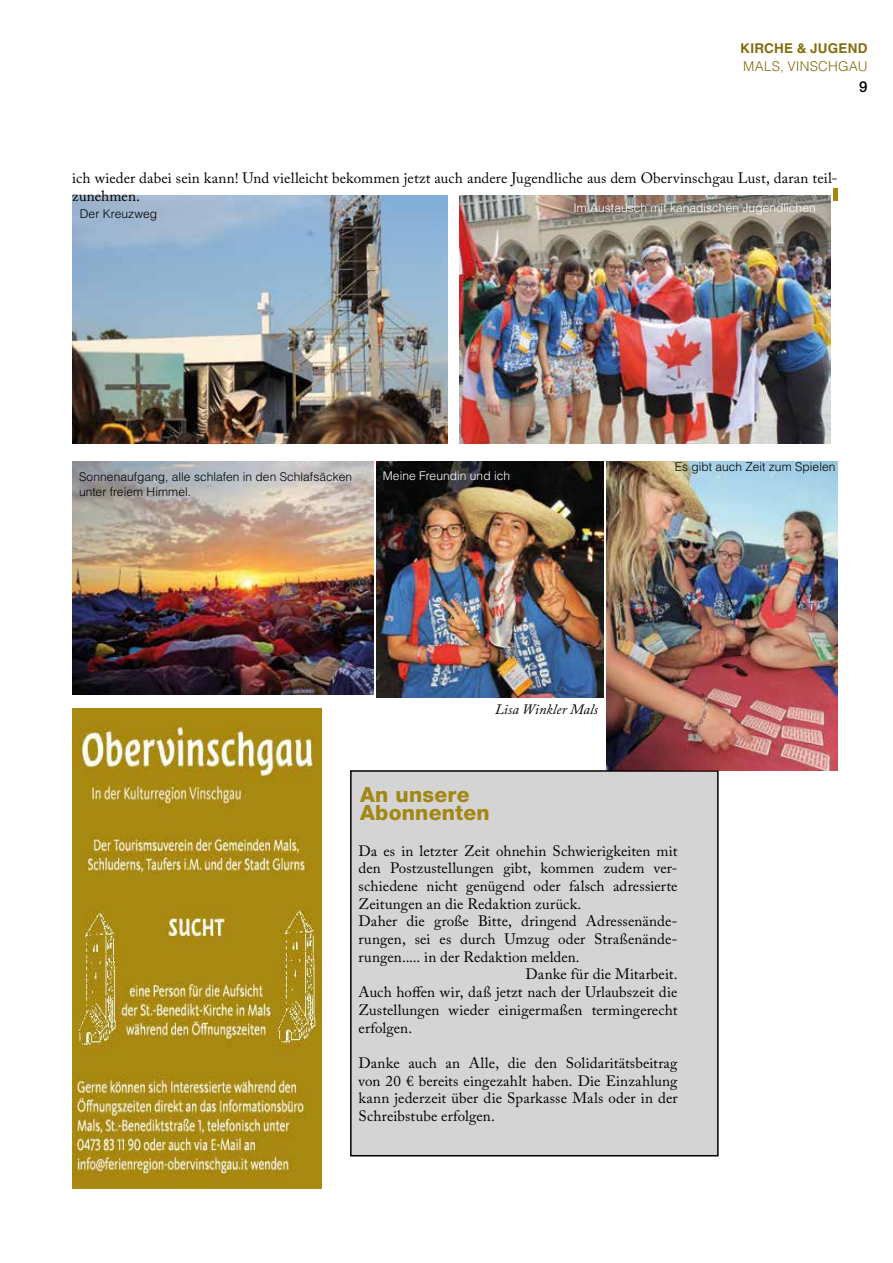
<style>
.page{position:relative;width:893px;height:1263px;background:#fff}
.page>*{position:absolute;margin:0;border:0;box-sizing:border-box;transform-origin:0 0}
.t1{font:800 21px/17.2px "Helvetica Neue";letter-spacing:.01em;color:#a38714}
.t2{font:15px/17.7px "Adobe Caslon Pro";letter-spacing:.005em;color:#000}
.t3{font:500 15px "Helvetica Neue";color:#000}
.t4{font:italic 14.25px "Adobe Caslon Pro";letter-spacing:.005em;color:#000}
.t5{font:300 13.5px "Helvetica";letter-spacing:.015em;color:#846d0f}
.t6{font:700 13.5px "Helvetica";letter-spacing:.015em;color:#846d0f}
.t7{font:300 12px/15px "Helvetica";letter-spacing:.005em;color:#000}
.t8{font:300 12px "Helvetica";letter-spacing:.005em;color:#fff}
</style>
<div class="page">
<img style="left:72px;top:461px;width:301px;height:233px">
<img style="left:72px;top:196px;width:376px;height:247px">
<img style="left:459px;top:196px;width:371px;height:247px">
<img style="left:377px;top:461px;width:226px;height:236px">
<img style="left:606px;top:461px;width:232px;height:309px">
<img style="left:72px;top:709px;width:250px;height:479px">
<div style="left:833px;top:188px;width:5px;height:13px;background:#a38714"></div>
<div style="left:351px;top:771px;width:367px;height:385px;background:#d4d4d4"></div>
<div style="left:350px;top:770px;width:369px;height:386px;border:2px solid #000"></div>
<p class="t6" style="left:740px;top:40px;width:129px">KIRCHE &amp; JUGEND</p>
<p class="t5" style="left:743px;top:58px;width:126px">MALS, VINSCHGAU</p>
<p class="t3" style="left:859px;top:78px;width:10px">9</p>
<p class="t2" style="left:72px;top:169px;width:767px">ich wieder dabei sein kann! Und vielleicht bekommen jetzt auch andere Jugendliche aus dem Obervinschgau Lust, daran teil&shy;zunehmen.</p>
<p class="t7" style="left:80px;top:206px;width:79px">Der Kreuzweg</p>
<p class="t8" style="left:573px;top:200px;width:244px">Im Austausch mit kanadischen Jugendlichen</p>
<p class="t7" style="left:79px;top:469px;width:275px">Sonnenaufgang, alle schlafen in den Schlafsäcken unter freiem Himmel.</p>
<p class="t8" style="left:383px;top:469px;width:129px">Meine Freundin und ich</p>
<p class="t7" style="left:675px;top:459px;width:162px">Es gibt auch Zeit zum Spielen</p>
<p class="t4" style="left:495px;top:701px;width:104px">Lisa Winkler Mals</p>
<h1 class="t1" style="left:360px;top:786px;width:131px">An unsere<br>Abonnenten</h1>
<p class="t2" style="left:359px;top:841px;width:320px">Da es in letzter Zeit ohnehin Schwierigkeiten mit</p>
<p class="t2" style="left:359px;top:859px;width:320px">den Postzustellungen gibt, kommen zudem ver-</p>
<p class="t2" style="left:359px;top:877px;width:320px">schiedene nicht genügend oder falsch adressierte</p>
<p class="t2" style="left:359px;top:895px;width:224px">Zeitungen an die Redaktion zurück.</p>
<p class="t2" style="left:359px;top:912px;width:320px">Daher die große Bitte, dringend Adressenände-</p>
<p class="t2" style="left:359px;top:930px;width:320px">rungen, sei es durch Umzug oder Straßenände-</p>
<p class="t2" style="left:359px;top:948px;width:223px">rungen..... in der Redaktion melden.</p>
<p class="t2" style="left:526px;top:965px;width:153px">Danke für die Mitarbeit.</p>
<p class="t2" style="left:359px;top:983px;width:320px">Auch hoffen wir, daß jetzt nach der Urlaubszeit die</p>
<p class="t2" style="left:359px;top:1001px;width:320px">Zustellungen wieder einigermaßen termingerecht</p>
<p class="t2" style="left:359px;top:1018px;width:55px">erfolgen.</p>
<p class="t2" style="left:359px;top:1054px;width:320px;text-align:justify">Danke auch an Alle, die den Solidaritätsbeitrag von 20 € bereits eingezahlt haben. Die Einzahlung kann jederzeit über die Sparkasse Mals oder in der Schreibstube erfolgen.</p>
</div>
